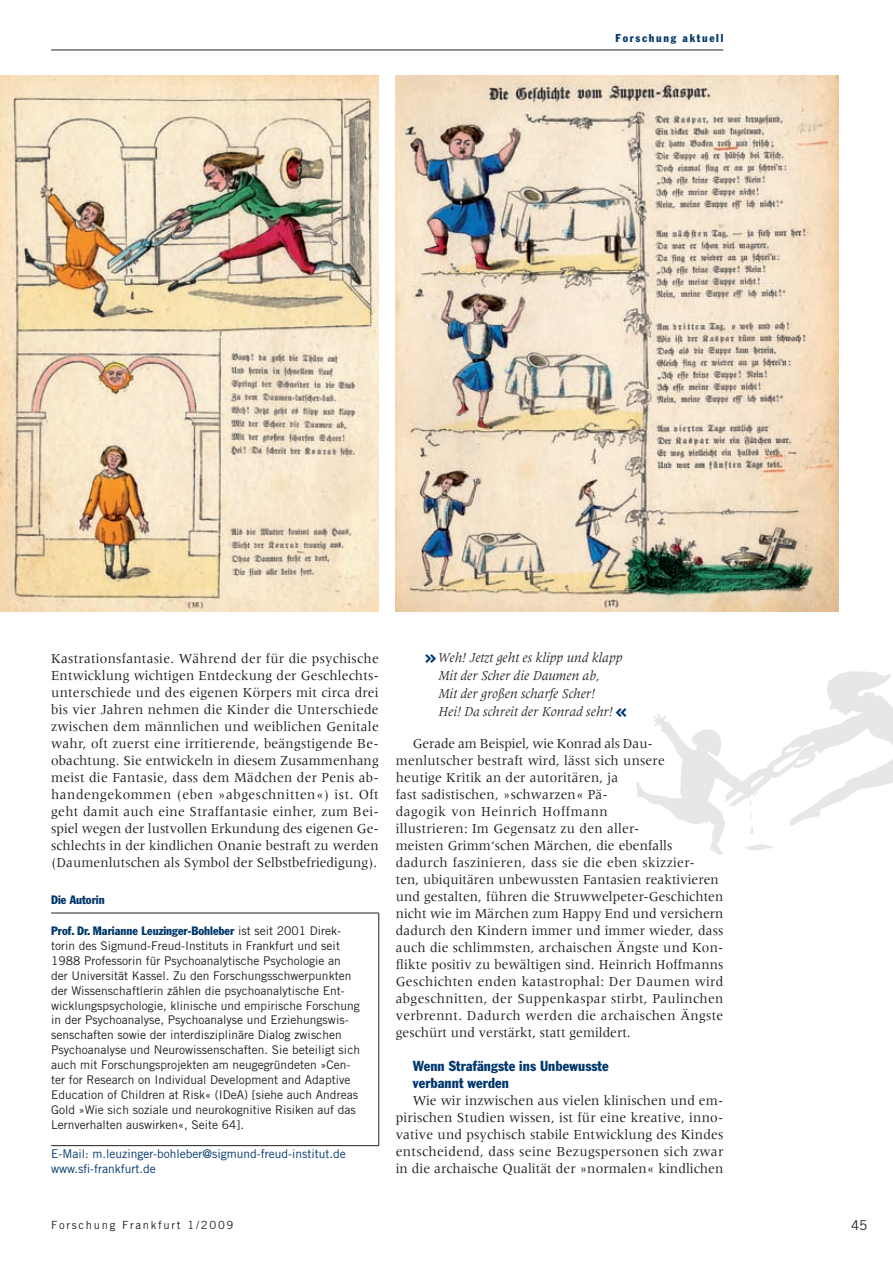
<style>
.page{position:relative;width:893px;height:1263px;background:#fff}
.page>*{position:absolute;margin:0;border:0;box-sizing:border-box;transform-origin:0 0}
.t1{font:14.25px/17px "Meridien";letter-spacing:.01em;color:#231f20;text-align:justify;scale:.95 1}
.t2{font:14.25px/17px "Meridien";letter-spacing:.01em;color:#231f20;text-align:justify;scale:.96 1}
.t3{font:italic 14.25px/18px "Meridien";color:#231f20;scale:.95 1}
.t4{font:condensed 14.25px/17px "Franklin Gothic";letter-spacing:.005em;color:#00376b}
.t5{font:13.5px "Trade Gothic";color:#231f20}
.t6{font:12px/14.9px "Trade Gothic";color:#231f20}
.t7{font:12px/14.9px "Trade Gothic";color:#00376b}
.t8{font:condensed 12px "Franklin Gothic";color:#00376b}
.t9{font:11.25px "Trade Gothic";letter-spacing:.15em;color:#231f20}
.t10{font:condensed 11.25px "Franklin Gothic";letter-spacing:.15em;color:#00376b}
.s1{font-family:"Franklin Gothic";font-style:normal;font-stretch:condensed;font-size:21px;color:#00376b}
.s2{font-family:"Trade Gothic";font-stretch:normal;color:#231f20}
</style>
<div class="page">
<hr style="left:51px;top:50px;width:672px;height:1px;background:#231f20">
<img style="left:0;top:76px;width:379px;height:536px">
<img style="left:396px;top:76px;width:442px;height:536px">
<img style="left:605px;top:611px;width:287px;height:244px">
<hr style="left:51px;top:912px;width:328px;height:1px;background:#231f20">
<hr style="left:378px;top:913px;width:1px;height:232px;background:#231f20">
<hr style="left:51px;top:1145px;width:328px;height:1px;background:#231f20">
<p class="t10" style="left:615px;top:34px;width:109px">Forschung aktuell</p>
<p class="t1" style="left:51px;top:651px;width:346px">Kastrationsfantasie. Während der für die psychische Entwicklung wichtigen Entdeckung der Geschlechts&shy;unterschiede und des eigenen Körpers mit circa drei bis vier Jahren nehmen die Kinder die Unterschiede zwischen dem männlichen und weiblichen Genitale wahr, oft zuerst eine irritierende, beängstigende Be&shy;obachtung. Sie entwickeln in diesem Zusammenhang meist die Fantasie, dass dem Mädchen der Penis ab&shy;handengekommen (eben »abgeschnitten«) ist. Oft geht damit auch eine Straffantasie einher, zum Bei&shy;spiel wegen der lustvollen Erkundung des eigenen Ge&shy;schlechts in der kindlichen Onanie bestraft zu werden (Daumenlutschen als Symbol der Selbstbefriedigung).</p>
<p class="t3" style="left:438px;top:649px;width:200px;text-indent:-13px"><span class="s1">»</span>Weh! Jetzt geht es klipp und klapp<br>Mit der Scher die Daumen ab,<br>Mit der großen scharfe Scher!<br>Hei! Da schreit der Konrad sehr! <span class="s1">«</span></p>
<p class="t1" style="left:396px;top:736px;width:346px;text-align:left;text-indent:17px">Gerade am Beispiel, wie Konrad als Dau&shy;menlutscher bestraft wird, lässt sich unsere<br>heutige Kritik an der autoritären, ja<br>fast sadistischen, »schwarzen« Pä-<br>dagogik von Heinrich Hoffmann<br>illustrieren: Im Gegensatz zu den aller-<br>meisten Grimm‘schen Märchen, die ebenfalls dadurch faszinieren, dass sie die eben skizzier-<br>ten, ubiquitären unbewussten Fantasien reaktivieren und gestalten, führen die Struwwelpeter-Geschichten nicht wie im Märchen zum Happy End und versichern dadurch den Kindern immer und immer wieder, dass auch die schlimmsten, archaischen Ängste und Kon&shy;flikte positiv zu bewältigen sind. Heinrich Hoffmanns Geschichten enden katastrophal: Der Daumen wird abgeschnitten, der Suppenkaspar stirbt, Paulinchen verbrennt. Dadurch werden die archaischen Ängste geschürt und verstärkt, statt gemildert.</p>
<p class="t4" style="left:413px;top:1058px;width:197px">Wenn Strafängste ins Unbewusste verbannt werden</p>
<p class="t2" style="left:396px;top:1093px;width:343px;text-indent:17px">Wie wir inzwischen aus vielen klinischen und em&shy;pirischen Studien wissen, ist für eine kreative, inno&shy;vative und psychisch stabile Entwicklung des Kindes entscheidend, dass seine Bezugspersonen sich zwar in die archaische Qualität der »normalen« kindlichen</p>
<p class="t8" style="left:51px;top:895px;width:55px">Die Autorin</p>
<p class="t8" style="left:51px;top:926px;width:291px">Prof. Dr. Marianne Leuzinger-Bohleber <span class="s2">ist seit 2001 Direk-</span></p>
<p class="t6" style="left:51px;top:939px;width:310px">torin des Sigmund-Freud-Instituts in Frankfurt und seit 1988 Professorin für Psychoanalytische Psychologie an der Universität Kassel. Zu den Forschungsschwerpunkten der Wissenschaftlerin zählen die psychoanalytische Ent&shy;wicklungspsychologie, klinische und empirische Forschung in der Psychoanalyse, Psychoanalyse und Erziehungswis&shy;senschaften sowie der interdisziplinäre Dialog zwischen Psychoanalyse und Neurowissenschaften. Sie beteiligt sich auch mit Forschungsprojekten am neugegründeten »Cen&shy;ter for Research on Individual Development and Adaptive Education of Children at Risk« (IDeA) [siehe auch Andreas Gold »Wie sich soziale und neurokognitive Risiken auf das Lernverhalten auswirken«, Seite 64].</p>
<p class="t7" style="left:51px;top:1147px;width:296px">E-Mail: m.leuzinger-bohleber@sigmund-freud-institut.de www.sfi-frankfurt.de</p>
<p class="t9" style="left:51px;top:1220px;width:184px">Forschung Frankfurt 1/2009</p>
<p class="t5" style="left:851px;top:1220px;width:18px">45</p>
</div>
